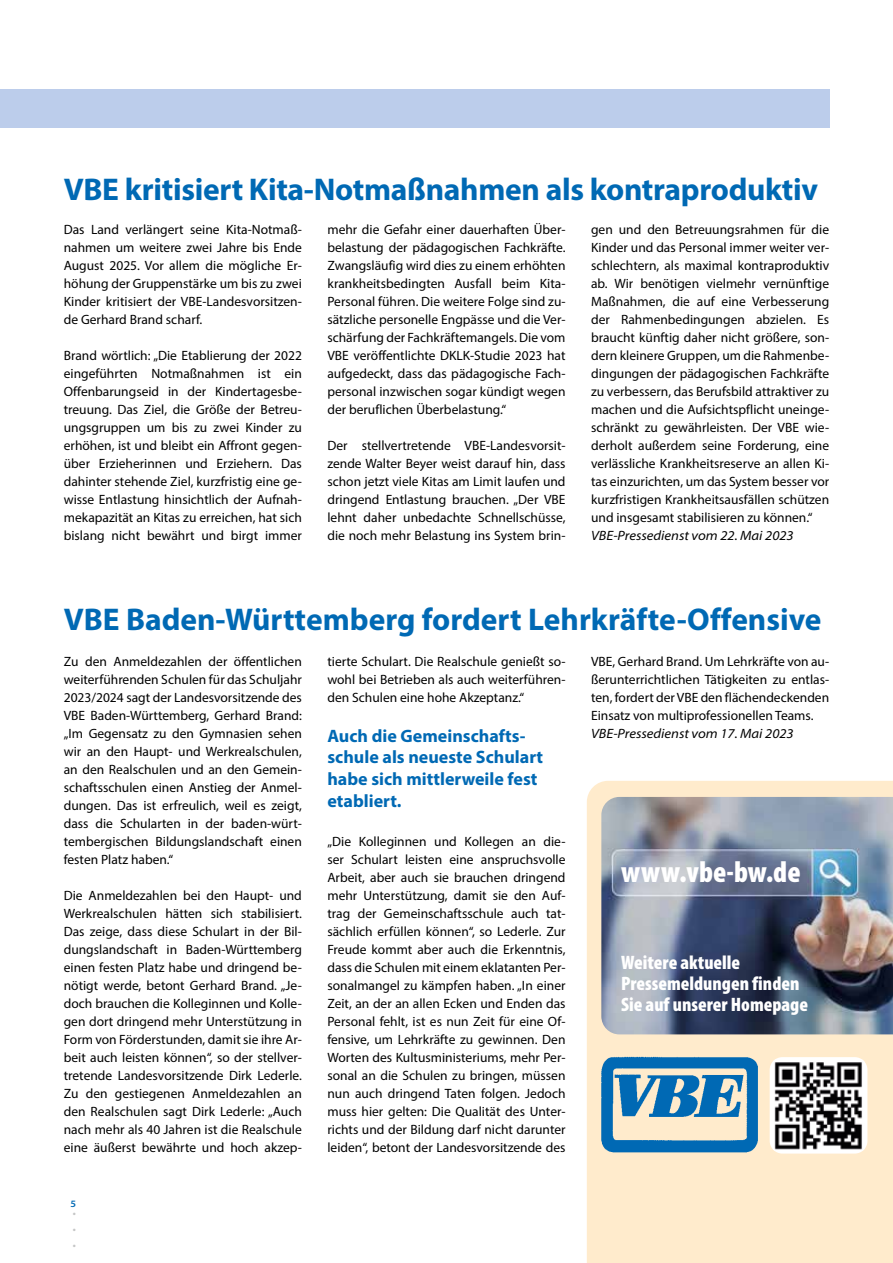
<style>
.page{position:relative;width:893px;height:1263px;background:#fff}
.page>*{position:absolute;margin:0;border:0;box-sizing:border-box;transform-origin:0 0}
.t1{font:700 31.5px "Myriad Pro";letter-spacing:-.01em;color:#0069b4}
.t2{font:900 condensed 30px "Myriad Pro";color:#fff}
.t3{font:900 condensed 19.5px/21px "Myriad Pro";color:#fff}
.t4{font:700 18px/21.6px "Myriad Pro";color:#0069b4}
.t5{font:13.5px/18px "Myriad Pro";color:#000;text-align:justify}
.t6{font:italic semi-expanded 13.5px "Myriad Pro";color:#000}
.t7{font:700 13.5px/15.9px "Myriad Pro";color:#c5c6c6;text-align:justify}
.t8{font:600 9.75px "Myriad Pro";color:#0069b4;scale:1.08 1}
</style>
<div class="page">
<div style="left:587px;top:781px;width:306px;height:482px;background:#ffebcc"></div>
<img style="left:601px;top:797px;width:292px;height:237px">
<img style="left:598px;top:1054px;width:164px;height:102px">
<div style="left:770px;top:1057px;width:97px;height:96px;background:#fff;border-radius:13px"></div>
<img style="left:773px;top:1059px;width:92px;height:92px">
<div style="left:0;top:90px;width:829px;height:38px;background:#bccdeb"></div>
<h1 class="t1" style="left:64px;top:169px;width:756px">VBE kritisiert Kita-Notmaßnahmen als kontraproduktiv</h1>
<p class="t5" style="left:64px;top:220px;width:240px">Das Land verlängert seine Kita-Notmaß&shy;nahmen um weitere zwei Jahre bis Ende August 2025. Vor allem die mögliche Er&shy;höhung der Gruppenstärke um bis zu zwei Kinder kritisiert der VBE-Landesvorsitzen&shy;de Gerhard Brand scharf.</p>
<p class="t5" style="left:64px;top:346px;width:240px">Brand wörtlich: „Die Etablierung der 2022 eingeführten Notmaßnahmen ist ein Offenbarungseid in der Kindertagesbe&shy;treuung. Das Ziel, die Größe der Betreu&shy;ungsgruppen um bis zu zwei Kinder zu erhöhen, ist und bleibt ein Affront gegen&shy;über Erzieherinnen und Erziehern. Das dahinter stehende Ziel, kurzfristig eine ge&shy;wisse Entlastung hinsichtlich der Aufnah&shy;mekapazität an Kitas zu erreichen, hat sich bislang nicht bewährt und birgt immer</p>
<p class="t5" style="left:327px;top:220px;width:240px">mehr die Gefahr einer dauerhaften Über&shy;belastung der pädagogischen Fachkräfte.<br>Zwangsläufig wird dies zu einem erhöhten krankheitsbedingten Ausfall beim Kita-Personal führen. Die weitere Folge sind zu&shy;sätzliche personelle Engpässe und die Ver&shy;schärfung der Fachkräftemangels. Die vom VBE veröffentlichte DKLK-Studie 2023 hat aufgedeckt, dass das pädagogische Fach&shy;personal inzwischen sogar kündigt wegen der beruflichen Überbelastung.“</p>
<p class="t5" style="left:327px;top:436px;width:240px">Der stellvertretende VBE-Landesvorsit&shy;zende Walter Beyer weist darauf hin, dass schon jetzt viele Kitas am Limit laufen und dringend Entlastung brauchen. „Der VBE lehnt daher unbedachte Schnellschüsse, die noch mehr Belastung ins System brin-</p>
<p class="t5" style="left:591px;top:220px;width:240px">gen und den Betreuungsrahmen für die Kinder und das Personal immer weiter ver&shy;schlechtern, als maximal kontraproduktiv ab. Wir benötigen vielmehr vernünftige Maßnahmen, die auf eine Verbesserung der Rahmenbedingungen abzielen. Es braucht künftig daher nicht größere, son&shy;dern kleinere Gruppen, um die Rahmenbe&shy;dingungen der pädagogischen Fachkräfte zu verbessern, das Berufsbild attraktiver zu machen und die Aufsichtspflicht uneinge&shy;schränkt zu gewährleisten. Der VBE wie&shy;derholt außerdem seine Forderung, eine verlässliche Krankheitsreserve an allen Ki&shy;tas einzurichten, um das System besser vor kurzfristigen Krankheitsausfällen schützen und insgesamt stabilisieren zu können.“</p>
<p class="t6" style="left:591px;top:527px;width:204px">VBE-Pressedienst vom 22. Mai 2023</p>
<h1 class="t1" style="left:64px;top:599px;width:759px">VBE Baden-Württemberg fordert Lehrkräfte-Offensive</h1>
<p class="t5" style="left:64px;top:652px;width:240px">Zu den Anmeldezahlen der öffentlichen weiterführenden Schulen für das Schuljahr 2023/2024 sagt der Landesvorsitzende des VBE Baden-Württemberg, Gerhard Brand: „Im Gegensatz zu den Gymnasien sehen wir an den Haupt- und Werkrealschulen, an den Realschulen und an den Gemein&shy;schaftsschulen einen Anstieg der Anmel&shy;dungen. Das ist erfreulich, weil es zeigt, dass die Schularten in der baden-würt&shy;tembergischen Bildungslandschaft einen festen Platz haben.“</p>
<p class="t5" style="left:64px;top:886px;width:240px">Die Anmeldezahlen bei den Haupt- und Werkrealschulen hätten sich stabilisiert.<br>Das zeige, dass diese Schulart in der Bil&shy;dungslandschaft in Baden-Württemberg einen festen Platz habe und dringend be&shy;nötigt werde, betont Gerhard Brand. „Je&shy;doch brauchen die Kolleginnen und Kolle&shy;gen dort dringend mehr Unterstützung in Form von Förderstunden, damit sie ihre Ar&shy;beit auch leisten können“, so der stellver&shy;tretende Landesvorsitzende Dirk Lederle.<br>Zu den gestiegenen Anmeldezahlen an den Realschulen sagt Dirk Lederle: „Auch nach mehr als 40 Jahren ist die Realschule eine äußerst bewährte und hoch akzep-</p>
<p class="t8" style="left:71px;top:1197px;width:7px">5</p>
<p class="t7" style="left:72px;top:1202px;width:5px">. . .</p>
<p class="t5" style="left:327px;top:652px;width:240px">tierte Schulart. Die Realschule genießt so&shy;wohl bei Betrieben als auch weiterführen&shy;den Schulen eine hohe Akzeptanz.“</p>
<h3 class="t4" style="left:327px;top:724px;width:217px">Auch die Gemeinschafts&shy;schule als neueste Schulart habe sich mittlerweile fest etabliert.</h3>
<p class="t5" style="left:327px;top:832px;width:240px">„Die Kolleginnen und Kollegen an die&shy;ser Schulart leisten eine anspruchsvolle Arbeit, aber auch sie brauchen dringend mehr Unterstützung, damit sie den Auf&shy;trag der Gemeinschaftsschule auch tat&shy;sächlich erfüllen können“, so Lederle. Zur Freude kommt aber auch die Erkenntnis, dass die Schulen mit einem eklatanten Per&shy;sonalmangel zu kämpfen haben. „In einer Zeit, an der an allen Ecken und Enden das Personal fehlt, ist es nun Zeit für eine Of&shy;fensive, um Lehrkräfte zu gewinnen. Den Worten des Kultusministeriums, mehr Per&shy;sonal an die Schulen zu bringen, müssen nun auch dringend Taten folgen. Jedoch muss hier gelten: Die Qualität des Unter&shy;richts und der Bildung darf nicht darunter leiden“, betont der Landesvorsitzende des</p>
<p class="t5" style="left:591px;top:652px;width:240px">VBE, Gerhard Brand. Um Lehrkräfte von au&shy;ßerunterrichtlichen Tätigkeiten zu entlas&shy;ten, fordert der VBE den flächendeckenden Einsatz von multiprofessionellen Teams.</p>
<p class="t6" style="left:591px;top:725px;width:204px">VBE-Pressedienst vom 17. Mai 2023</p>
<h2 class="t2" style="left:621px;top:853px;width:181px">www.vbe-bw.de</h2>
<h3 class="t3" style="left:621px;top:951px;width:189px">Weitere aktuelle<br>Pressemeldungen finden<br>Sie auf unserer Homepage</h3>
</div>
